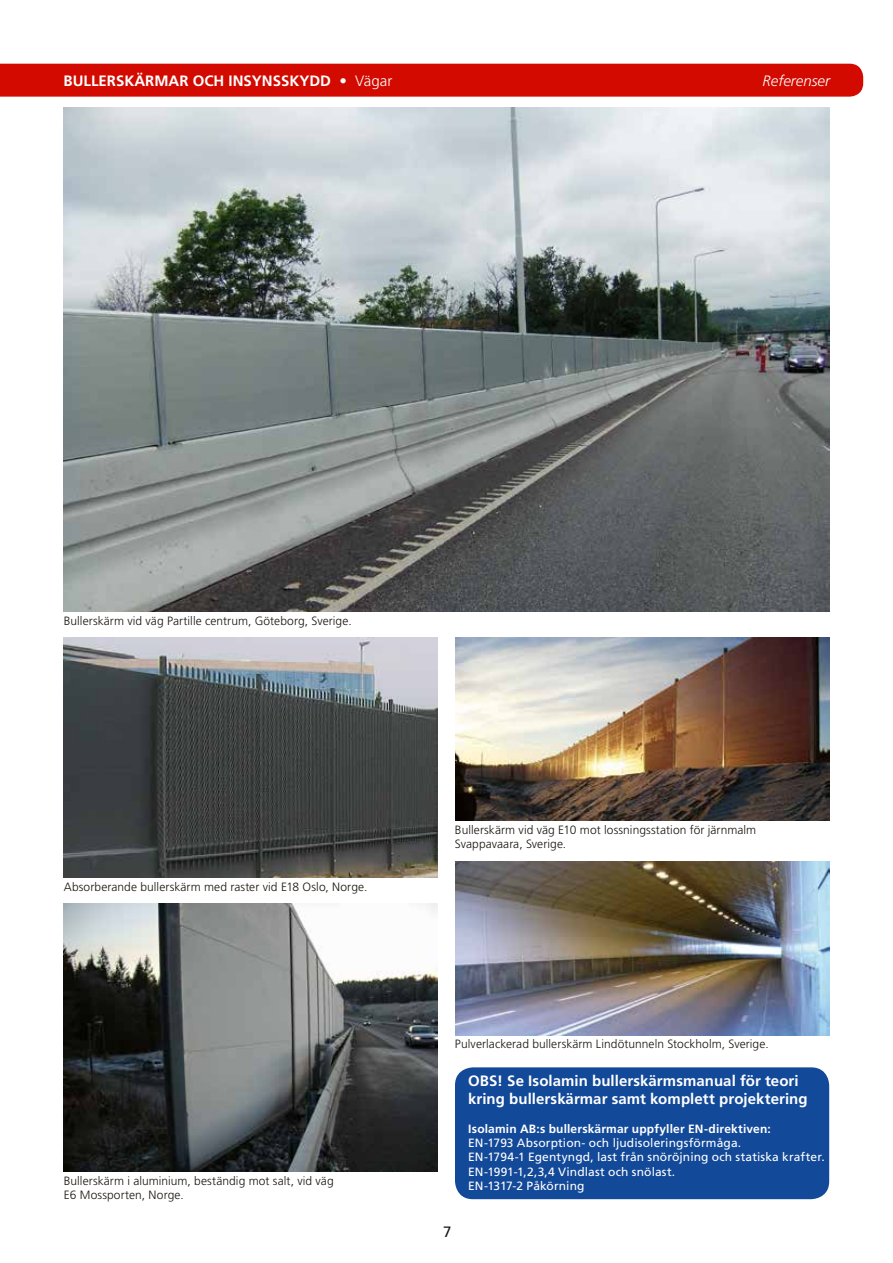
<style>
.page{position:relative;width:893px;height:1263px;background:#fff}
.page>*{position:absolute;margin:0;border:0;box-sizing:border-box;transform-origin:0 0}
.t1{font:700 15px/18px "Frutiger LT Std";letter-spacing:.005em;color:#fff}
.t2{font:italic 300 15px "Frutiger LT Std";color:#fff}
.t3{font:15px "Frutiger LT Std";color:#1a160f}
.t4{font:300 12px/14.4px "Frutiger LT Std";letter-spacing:.005em;color:#1a160f}
.t5{font:12px/14.4px "Frutiger LT Std";letter-spacing:.01em;color:#fff}
.t6{font:700 12px "Frutiger LT Std";letter-spacing:.015em;color:#fff}
.s1{font-weight:300}
</style>
<div class="page">
<div style="left:455px;top:1067px;width:374px;height:132px;background:#134999;border-radius:18px"></div>
<img style="left:64px;top:108px;width:765px;height:504px">
<img style="left:455px;top:638px;width:374px;height:183px">
<img style="left:455px;top:861px;width:374px;height:174px">
<img style="left:64px;top:904px;width:374px;height:267px">
<img style="left:64px;top:638px;width:374px;height:239px">
<div style="left:0;top:64px;width:863px;height:33px;background:#d30a00"></div>
<p class="t1" style="left:64px;top:72px;width:330px">BULLERSKÄRMAR OCH INSYNSSKYDD • <span class="s1">Vägar</span></p>
<p class="t2" style="left:763px;top:72px;width:69px">Referenser</p>
<p class="t4" style="left:64px;top:614px;width:289px">Bullerskärm vid väg Partille centrum, Göteborg, Sverige.</p>
<p class="t4" style="left:64px;top:879px;width:305px">Absorberande bullerskärm med raster vid E18 Oslo, Norge.</p>
<p class="t4" style="left:64px;top:1173px;width:271px">Bullerskärm i aluminium, beständig mot salt, vid väg<br>E6 Mossporten, Norge.</p>
<p class="t4" style="left:455px;top:823px;width:303px">Bullerskärm vid väg E10 mot lossningsstation för järnmalm<br>Svappavaara, Sverige.</p>
<p class="t4" style="left:455px;top:1037px;width:315px">Pulverlackerad bullerskärm Lindötunneln Stockholm, Sverige.</p>
<p class="t3" style="left:443px;top:1223px;width:10px">7</p>
<p class="t1" style="left:468px;top:1072px;width:341px">OBS! Se Isolamin bullerskärmsmanual för teori kring bullerskärmar samt komplett projektering</p>
<p class="t6" style="left:468px;top:1121px;width:304px">Isolamin AB:s bullerskärmar uppfyller EN-direktiven:</p>
<p class="t5" style="left:468px;top:1136px;width:358px">EN-1793 Absorption- och ljudisoleringsförmåga.<br>EN-1794-1 Egentyngd, last från snöröjning och statiska krafter.<br>EN-1991-1,2,3,4 Vindlast och snölast.<br>EN-1317-2 Påkörning</p>
</div>
